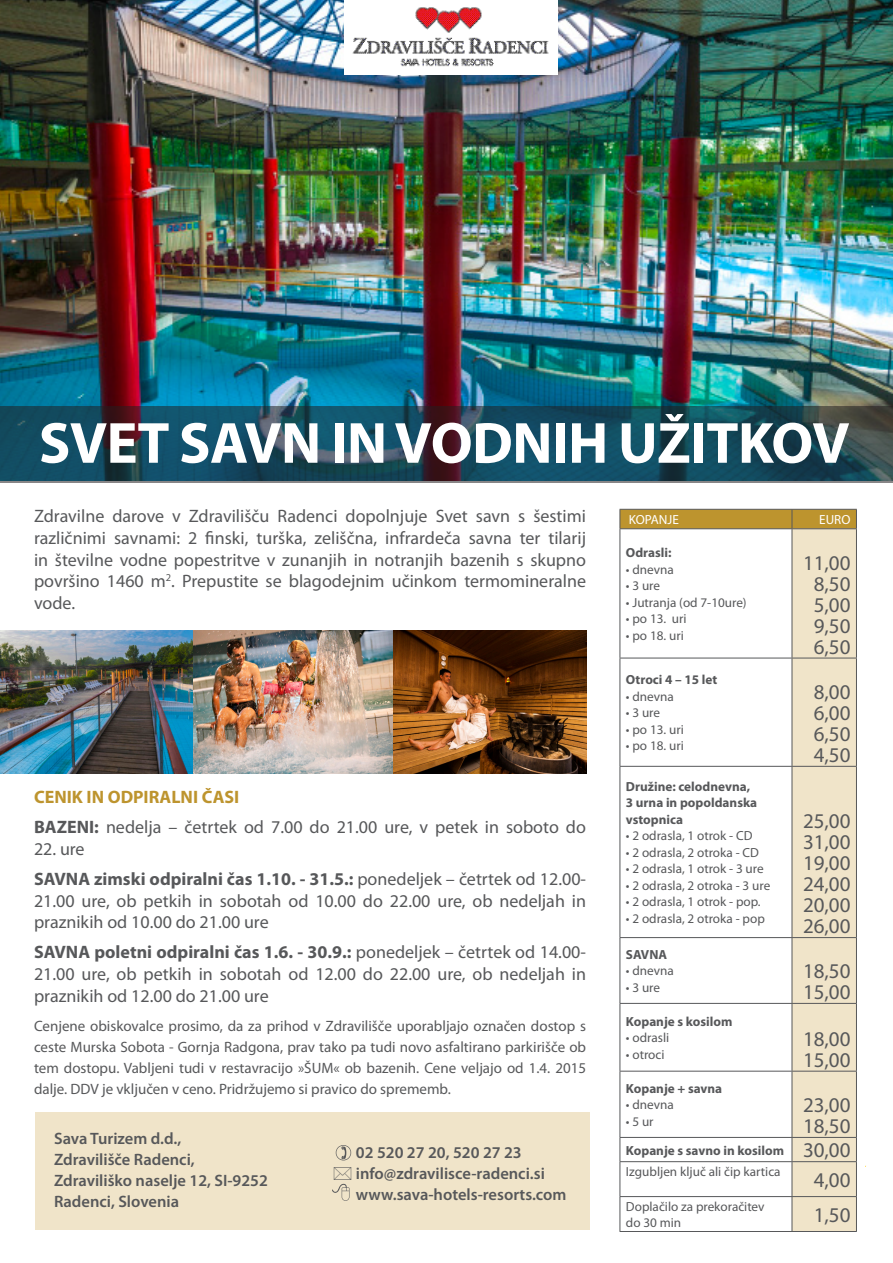
<style>
.page{position:relative;width:893px;height:1263px;background:#fff}
.page>*{position:absolute;margin:0;border:0;box-sizing:border-box;transform-origin:0 0}
.t1{font:700 58.5px "Myriad Pro";letter-spacing:-.01em;color:#fff}
.t2{font:21px/21px "Myriad Pro";color:#57585a}
.t3{font:18px/21.6px "Myriad Pro";color:#57585a;text-align:justify}
.t4{font:700 18px/30.2px "Myriad Pro";color:#57585a}
.t5{font:600 16.5px/21px "Myriad Pro";color:#57585a}
.t6{font:15px/21px "Myriad Pro";color:#57585a;text-align:justify}
.t7{font:13.2px/21.3px "Myriad Pro";color:#57585a}
.t8{font:700 13.2px/16.5px "Myriad Pro";color:#57585a}
.t9{font:13.2px "Myriad Pro";color:#fff}
.s1{font-weight:700;color:#bd942e}
.s2{font-weight:700}
.s3{font-weight:400}
.s4{font-size:21px}
</style>
<div class="page">
<img style="left:0;top:0;width:893px;height:406px">
<svg style="left:620px;top:509px;width:237px;height:722px"></svg>
<hr style="left:620px;top:1161px;width:172px;height:1px;background:#57585a">
<hr style="left:620px;top:1162px;width:1px;height:34px;background:#57585a">
<hr style="left:792px;top:1161px;width:65px;height:1px;background:#57585a">
<hr style="left:792px;top:1162px;width:1px;height:34px;background:#57585a">
<hr style="left:856px;top:1162px;width:1px;height:34px;background:#57585a">
<hr style="left:620px;top:1196px;width:172px;height:1px;background:#57585a">
<hr style="left:620px;top:1197px;width:1px;height:34px;background:#57585a">
<hr style="left:792px;top:1196px;width:65px;height:1px;background:#57585a">
<hr style="left:792px;top:1197px;width:1px;height:34px;background:#57585a">
<hr style="left:856px;top:1197px;width:1px;height:34px;background:#57585a">
<hr style="left:620px;top:1231px;width:172px;height:1px;background:#57585a">
<hr style="left:792px;top:1231px;width:65px;height:1px;background:#57585a">
<img style="left:0;top:630px;width:586px;height:144px">
<img style="left:344px;top:0;width:213px;height:75px">
<div style="left:35px;top:1112px;width:555px;height:118px;background:#f0e4c9"></div>
<svg style="left:336px;top:1145px;width:15px;height:15px"></svg>
<svg style="left:0;top:406px;width:893px;height:77px;background:#1e495a"></svg>
<svg style="left:332px;top:1183px;width:18px;height:18px"></svg>
<h1 class="t1" style="left:39px;top:405px;width:812px">SVET SAVN IN VODNIH UŽITKOV</h1>
<p class="t3" style="left:34px;top:505px;width:554px">Zdravilne darove v Zdravilišču Radenci dopolnjuje Svet savn s šestimi različnimi savnami: 2 finski, turška, zeliščna, infrardeča savna ter tilarij in številne vodne popestritve v zunanjih in notranjih bazenih s skupno površino 1460 m<sup>2</sup>. Prepustite se blagodejnim učinkom termomineralne vode.</p>
<p class="t3" style="left:34px;top:782px;width:553px;line-height:30.2px"><span class="s1">CENIK IN ODPIRALNI ČASI<br></span><span class="s2">BAZENI:</span> nedelja – četrtek od 7.00 do 21.00 ure, v petek in soboto do</p>
<p class="t4" style="left:34px;top:833px;width:554px"><span class="s3">22. ure<br></span>SAVNA zimski odpiralni čas 1.10. - 31.5.: <span class="s3">ponedeljek – četrtek od 12.00-</span></p>
<p class="t3" style="left:34px;top:889px;width:554px">21.00 ure, ob petkih in sobotah od 10.00 do 22.00 ure, ob nedeljah in praznikih od 10.00 do 21.00 ure</p>
<p class="t3" style="left:34px;top:941px;width:554px"><span class="s2">SAVNA poletni odpiralni čas 1.6. - 30.9.:</span> ponedeljek – četrtek od 14.00- 21.00 ure, ob petkih in sobotah od 12.00 do 22.00 ure, ob nedeljah in praznikih od 12.00 do 21.00 ure</p>
<p class="t6" style="left:34px;top:1015px;width:554px">Cenjene obiskovalce prosimo, da za prihod v Zdravilišče uporabljajo označen dostop s ceste Murska Sobota - Gornja Radgona, prav tako pa tudi novo asfaltirano parkirišče ob tem dostopu. Vabljeni tudi v restavracijo »ŠUM« ob bazenih. Cene veljajo od 1.4. 2015 dalje. DDV je vključen v ceno. Pridržujemo si pravico do sprememb.</p>
<p class="t5" style="left:54px;top:1127px;width:215px">Sava Turizem d.d.,<br>Zdravilišče Radenci,<br>Zdraviliško naselje 12, SI-9252<br>Radenci, Slovenia</p>
<p class="t5" style="left:356px;top:1142px;width:212px">02 520 27 20, 520 27 23 info@zdravilisce-radenci.si www.sava-hotels-resorts.com</p>
<p class="t9" style="left:629px;top:511px;width:52px">KOPANJE</p>
<p class="t9" style="left:819px;top:511px;width:33px">EURO</p>
<p class="t8" style="left:626px;top:544px;width:47px">Odrasli:</p>
<p class="t7" style="left:626px;top:558px;width:49px">• dnevna</p>
<p class="t7" style="left:626px;top:575px;width:36px">• 3 ure</p>
<p class="t7" style="left:626px;top:591px;width:122px">• Jutranja (od 7-10ure)</p>
<p class="t7" style="left:626px;top:608px;width:62px">• po 13. uri</p>
<p class="t7" style="left:626px;top:624px;width:59px">• po 18. uri</p>
<p class="t2" style="left:803px;top:552px;width:49px;text-align:center">11,00<br>8,50<br>5,00<br>9,50<br>6,50</p>
<p class="t8" style="left:626px;top:671px;width:93px">Otroci 4 – 15 let</p>
<p class="t7" style="left:626px;top:685px;width:49px">• dnevna</p>
<p class="t7" style="left:626px;top:702px;width:36px">• 3 ure</p>
<p class="t7" style="left:626px;top:718px;width:59px">• po 13. uri</p>
<p class="t7" style="left:626px;top:735px;width:59px">• po 18. uri</p>
<p class="t8" style="left:626px;top:778px;width:133px">Družine: celodnevna,<br>3 urna in popoldanska vstopnica</p>
<p class="t7" style="left:626px;top:825px;width:128px">• 2 odrasla, 1 otrok - CD</p>
<p class="t7" style="left:626px;top:842px;width:135px">• 2 odrasla, 2 otroka - CD</p>
<p class="t7" style="left:626px;top:858px;width:139px">• 2 odrasla, 1 otrok - 3 ure</p>
<p class="t7" style="left:626px;top:875px;width:146px">• 2 odrasla, 2 otroka - 3 ure</p>
<p class="t7" style="left:626px;top:891px;width:136px">• 2 odrasla, 1 otrok - pop.</p>
<p class="t7" style="left:626px;top:908px;width:140px">• 2 odrasla, 2 otroka - pop</p>
<p class="t8" style="left:626px;top:946px;width:43px">SAVNA</p>
<p class="t7" style="left:626px;top:960px;width:49px">• dnevna</p>
<p class="t7" style="left:626px;top:977px;width:36px">• 3 ure</p>
<p class="t8" style="left:626px;top:1012px;width:108px">Kopanje s kosilom</p>
<p class="t7" style="left:626px;top:1027px;width:45px">• odrasli</p>
<p class="t7" style="left:626px;top:1043px;width:40px">• otroci</p>
<p class="t2" style="left:814px;top:681px;width:38px;text-align:justify">8,00<br>6,00<br>6,50<br>4,50</p>
<p class="t2" style="left:803px;top:810px;width:49px;text-align:justify">25,00<br>31,00<br>19,00<br>24,00<br>20,00<br>26,00</p>
<p class="t2" style="left:803px;top:960px;width:49px">18,50<br>15,00</p>
<p class="t2" style="left:803px;top:1028px;width:49px">18,00<br>15,00</p>
<p class="t8" style="left:626px;top:1079px;width:98px">Kopanje + savna</p>
<p class="t7" style="left:626px;top:1094px;width:49px">• dnevna</p>
<p class="t7" style="left:626px;top:1110px;width:29px">• 5 ur</p>
<p class="t2" style="left:803px;top:1094px;width:49px">23,00<br>18,50</p>
<p class="t7" style="left:626px;top:1139px;width:226px"><span class="s2">Kopanje s savno in kosilom</span> <span class="s4">30,00<br></span>Izgubljen ključ ali čip kartica</p>
<p class="t2" style="left:814px;top:1169px;width:38px">4,00</p>
<p class="t7" style="left:626px;top:1198px;width:140px;line-height:16.5px">Doplačilo za prekoračitev do 30 min</p>
<p class="t2" style="left:814px;top:1204px;width:38px">1,50</p>
</div>
